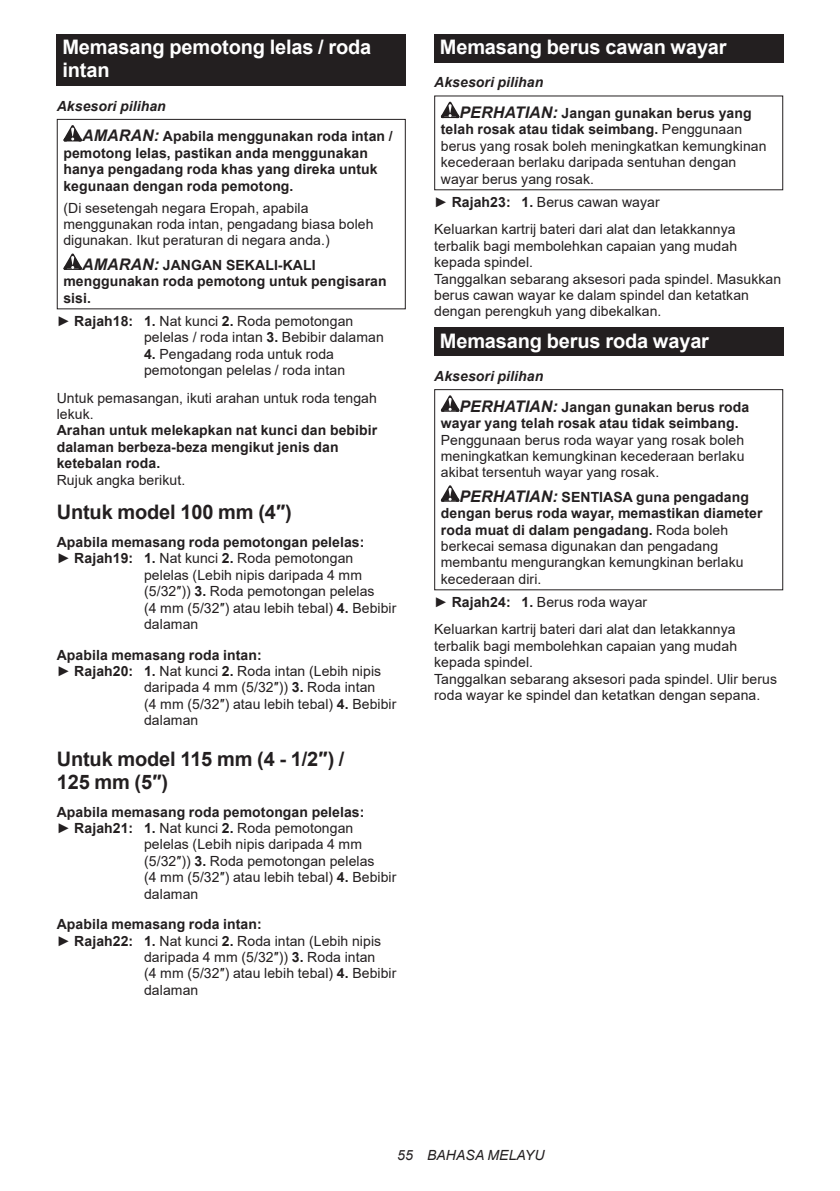
<style>
.page{position:relative;width:840px;height:1191px;background:#fff}
.page>*{position:absolute;margin:0;border:0;box-sizing:border-box;transform-origin:0 0}
.t1{font:700 20px/23.4px "Arial";letter-spacing:-.01em;color:#fff}
.t2{font:700 20px/23.4px "Arial";letter-spacing:-.01em;color:#231f20}
.t3{font:14px/16.4px "Arial";letter-spacing:.005em;color:#231f20}
.t4{font:700 14px/16.4px "Arial";letter-spacing:.005em;color:#231f20}
.t5{font:italic 14px "Arial";letter-spacing:.005em;color:#231f20}
.s1{font-style:italic}
.s2{font-style:italic;font-size:16px}
.s3{font-weight:700}
.s4{font-weight:700;font-style:italic;font-size:16px}
</style>
<div class="page">
<div style="left:57px;top:34px;width:348px;height:52px;background:#231f20"></div>
<svg style="left:63px;top:125px;width:19px;height:16px"></svg>
<svg style="left:63px;top:253px;width:19px;height:17px"></svg>
<div style="left:57px;top:119px;width:348px;height:190px;border:1px solid #231f20"></div>
<div style="left:434px;top:34px;width:348px;height:29px;background:#231f20"></div>
<svg style="left:440px;top:102px;width:19px;height:16px"></svg>
<div style="left:434px;top:328px;width:348px;height:28px;background:#231f20"></div>
<svg style="left:440px;top:395px;width:19px;height:17px"></svg>
<svg style="left:440px;top:485px;width:19px;height:17px"></svg>
<div style="left:434px;top:389px;width:348px;height:201px;border:1px solid #231f20"></div>
<h1 class="t1" style="left:62px;top:36px;width:310px">Memasang pemotong lelas / roda intan</h1>
<p class="t4" style="left:82px;top:91px;width:312px;line-height:30.6px;text-indent:-25px"><span class="s1">Aksesori pilihan<br></span><span class="s2">AMARAN:</span> Apabila menggunakan roda intan /</p>
<p class="t4" style="left:63px;top:145px;width:315px">pemotong lelas, pastikan anda menggunakan hanya pengadang roda khas yang direka untuk kegunaan dengan roda pemotong.</p>
<p class="t3" style="left:63px;top:199px;width:311px">(Di sesetengah negara Eropah, apabila menggunakan roda intan, pengadang biasa boleh digunakan. Ikut peraturan di negara anda.)</p>
<p class="t4" style="left:63px;top:257px;width:324px;text-indent:19px"><span class="s2">AMARAN:</span> JANGAN SEKALI-KALI menggunakan roda pemotong untuk pengisaran sisi.</p>
<p class="t3" style="left:144px;top:312px;width:241px;text-indent:-87px">► <span class="s3">Rajah18: 1.</span> Nat kunci <span class="s3">2.</span> Roda pemotongan pelelas / roda intan <span class="s3">3.</span> Bebibir dalaman</p>
<p class="t3" style="left:144px;top:345px;width:202px"><span class="s3">4.</span> Pengadang roda untuk roda pemotongan pelelas / roda intan</p>
<p class="t3" style="left:57px;top:389px;width:321px">Untuk pemasangan, ikuti arahan untuk roda tengah lekuk.</p>
<p class="t4" style="left:57px;top:422px;width:322px">Arahan untuk melekapkan nat kunci dan bebibir dalaman berbeza-beza mengikut jenis dan ketebalan roda.</p>
<p class="t3" style="left:57px;top:471px;width:130px">Rujuk angka berikut.</p>
<h1 class="t2" style="left:57px;top:501px;width:236px">Untuk model 100 mm (4″)</h1>
<p class="t4" style="left:57px;top:534px;width:309px">Apabila memasang roda pemotongan pelelas:</p>
<p class="t3" style="left:57px;top:550px;width:298px">► <span class="s3">Rajah19: 1.</span> Nat kunci <span class="s3">2.</span> Roda pemotongan</p>
<p class="t3" style="left:144px;top:566px;width:219px">pelelas (Lebih nipis daripada 4 mm</p>
<p class="t3" style="left:144px;top:583px;width:232px">(5/32″)) <span class="s3">3.</span> Roda pemotongan pelelas</p>
<p class="t3" style="left:144px;top:599px;width:254px">(4 mm (5/32″) atau lebih tebal) <span class="s3">4.</span> Bebibir</p>
<p class="t3" style="left:144px;top:616px;width:56px">dalaman</p>
<p class="t4" style="left:57px;top:646px;width:206px">Apabila memasang roda intan:</p>
<p class="t3" style="left:57px;top:662px;width:326px">► <span class="s3">Rajah20: 1.</span> Nat kunci <span class="s3">2.</span> Roda intan (Lebih nipis</p>
<p class="t3" style="left:144px;top:679px;width:233px">daripada 4 mm (5/32″)) <span class="s3">3.</span> Roda intan</p>
<p class="t3" style="left:144px;top:695px;width:254px">(4 mm (5/32″) atau lebih tebal) <span class="s3">4.</span> Bebibir</p>
<p class="t3" style="left:144px;top:712px;width:56px">dalaman</p>
<h1 class="t2" style="left:57px;top:747px;width:289px">Untuk model 115 mm (4 - 1/2″) /<br>125 mm (5″)</h1>
<p class="t4" style="left:57px;top:803px;width:309px">Apabila memasang roda pemotongan pelelas:</p>
<p class="t3" style="left:57px;top:820px;width:298px">► <span class="s3">Rajah21: 1.</span> Nat kunci <span class="s3">2.</span> Roda pemotongan</p>
<p class="t3" style="left:144px;top:836px;width:219px">pelelas (Lebih nipis daripada 4 mm</p>
<p class="t3" style="left:144px;top:852px;width:232px">(5/32″)) <span class="s3">3.</span> Roda pemotongan pelelas</p>
<p class="t3" style="left:144px;top:869px;width:254px">(4 mm (5/32″) atau lebih tebal) <span class="s3">4.</span> Bebibir</p>
<p class="t3" style="left:144px;top:885px;width:56px">dalaman</p>
<p class="t4" style="left:57px;top:916px;width:206px">Apabila memasang roda intan:</p>
<p class="t3" style="left:57px;top:932px;width:326px">► <span class="s3">Rajah22: 1.</span> Nat kunci <span class="s3">2.</span> Roda intan (Lebih nipis</p>
<p class="t3" style="left:144px;top:948px;width:233px">daripada 4 mm (5/32″)) <span class="s3">3.</span> Roda intan</p>
<p class="t3" style="left:144px;top:965px;width:254px">(4 mm (5/32″) atau lebih tebal) <span class="s3">4.</span> Bebibir</p>
<p class="t3" style="left:144px;top:981px;width:56px">dalaman</p>
<h1 class="t1" style="left:439px;top:36px;width:288px">Memasang berus cawan wayar</h1>
<p class="t4" style="left:459px;top:67px;width:293px;line-height:30.6px;text-indent:-25px"><span class="s1">Aksesori pilihan<br></span><span class="s2">PERHATIAN:</span> Jangan gunakan berus yang</p>
<p class="t3" style="left:440px;top:121px;width:327px"><span class="s3">telah rosak atau tidak seimbang.</span> Penggunaan berus yang rosak boleh meningkatkan kemungkinan kecederaan berlaku daripada sentuhan dengan wayar berus yang rosak.</p>
<p class="t3" style="left:434px;top:188px;width:303px;line-height:27.8px">► <span class="s3">Rajah23: 1.</span> Berus cawan wayar<br>Keluarkan kartrij bateri dari alat dan letakkannya</p>
<p class="t3" style="left:434px;top:238px;width:348px">terbalik bagi membolehkan capaian yang mudah kepada spindel.<br>Tanggalkan sebarang aksesori pada spindel. Masukkan berus cawan wayar ke dalam spindel dan ketatkan dengan perengkuh yang dibekalkan.</p>
<h1 class="t1" style="left:439px;top:329px;width:270px">Memasang berus roda wayar</h1>
<p class="t4" style="left:459px;top:361px;width:291px;line-height:30.6px;text-indent:-25px"><span class="s1">Aksesori pilihan<br></span><span class="s2">PERHATIAN:</span> Jangan gunakan berus roda</p>
<p class="t4" style="left:440px;top:415px;width:299px">wayar yang telah rosak atau tidak seimbang.</p>
<p class="t3" style="left:440px;top:431px;width:305px;text-align:justify">Penggunaan berus roda wayar yang rosak boleh meningkatkan kemungkinan kecederaan berlaku akibat tersentuh wayar yang rosak.</p>
<p class="t3" style="left:440px;top:488px;width:323px;text-indent:19px"><span class="s4">PERHATIAN:</span> <span class="s3">SENTIASA guna pengadang dengan berus roda wayar, memastikan diameter roda muat di dalam pengadang.</span> Roda boleh berkecai semasa digunakan dan pengadang membantu mengurangkan kemungkinan berlaku kecederaan diri.</p>
<p class="t3" style="left:434px;top:588px;width:303px;line-height:27.8px">► <span class="s3">Rajah24: 1.</span> Berus roda wayar<br>Keluarkan kartrij bateri dari alat dan letakkannya</p>
<p class="t3" style="left:434px;top:637px;width:344px">terbalik bagi membolehkan capaian yang mudah kepada spindel.<br>Tanggalkan sebarang aksesori pada spindel. Ulir berus roda wayar ke spindel dan ketatkan dengan sepana.</p>
<p class="t5" style="left:397px;top:1146px;width:149px">55 BAHASA MELAYU</p>
</div>
